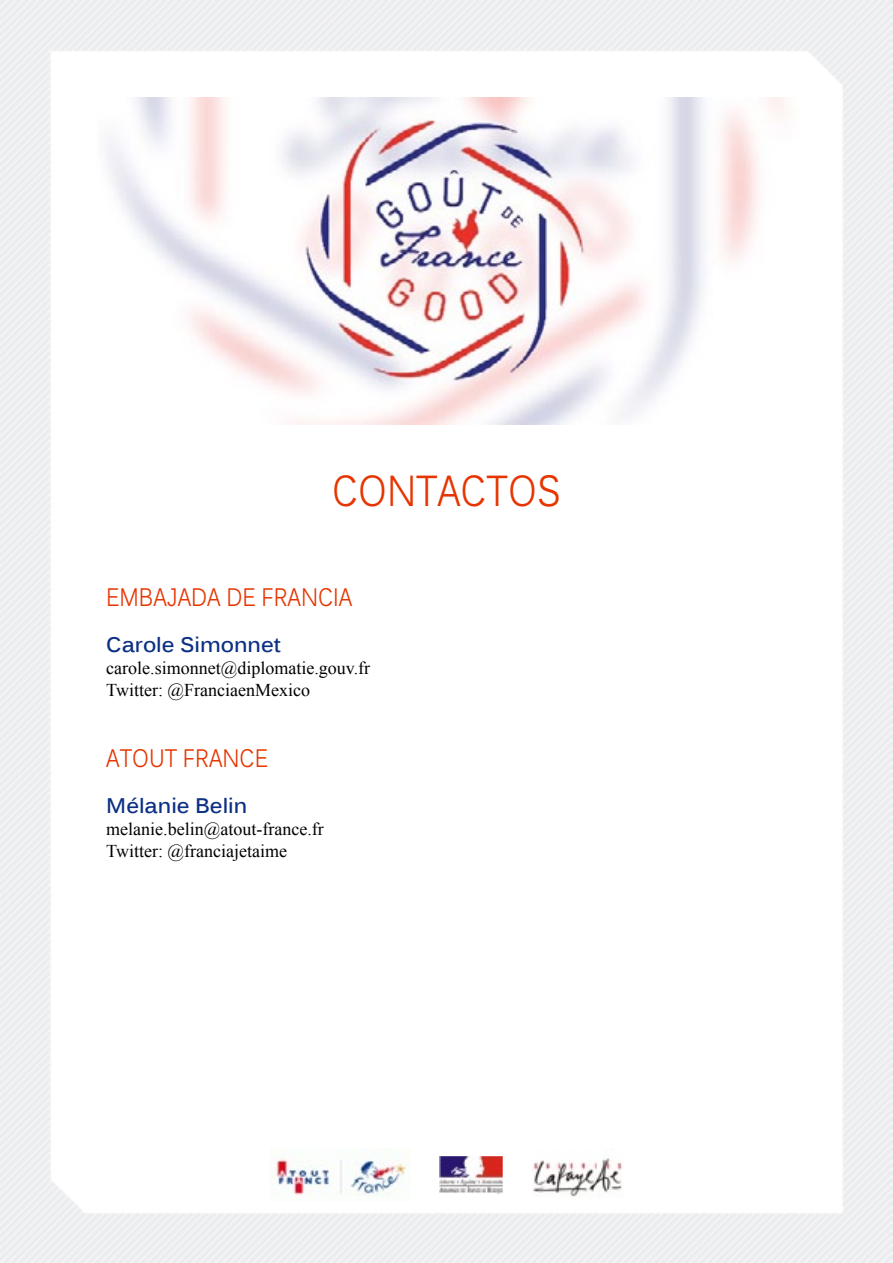
<style>
.page{position:relative;width:893px;height:1263px;background:#fff}
.page>*{position:absolute;margin:0;border:0;box-sizing:border-box;transform-origin:0 0}
.t1{font:43.2px "Kalinga";color:#e63500;scale:.83 1}
.t2{font:25.2px "Kalinga";color:#e63500;scale:.83 1}
.t3{font:700 21px "Kalinga";color:#0c3084}
.t4{font:18px "Times New Roman";color:#000}
</style>
<div class="page">
<img style="left:98px;top:97px;width:699px;height:327px">
<img style="left:271px;top:1148px;width:139px;height:54px">
<img style="left:440px;top:1156px;width:63px;height:37px">
<img style="left:532px;top:1149px;width:90px;height:49px">
<p class="t1" style="left:332px;top:463px;width:277px">CONTACTOS</p>
<p class="t2" style="left:106px;top:580px;width:298px">EMBAJADA DE FRANCIA</p>
<p class="t3" style="left:106px;top:631px;width:176px">Carole Simonnet</p>
<p class="t4" style="left:106px;top:655px;width:265px">carole.simonnet@diplomatie.gouv.fr</p>
<p class="t4" style="left:106px;top:677px;width:205px">Twitter: @FranciaenMexico</p>
<p class="t2" style="left:106px;top:742px;width:196px">ATOUT FRANCE</p>
<p class="t3" style="left:106px;top:792px;width:143px">Mélanie Belin</p>
<p class="t4" style="left:106px;top:816px;width:219px">melanie.belin@atout-france.fr</p>
<p class="t4" style="left:106px;top:838px;width:182px">Twitter: @franciajetaime</p>
</div>
